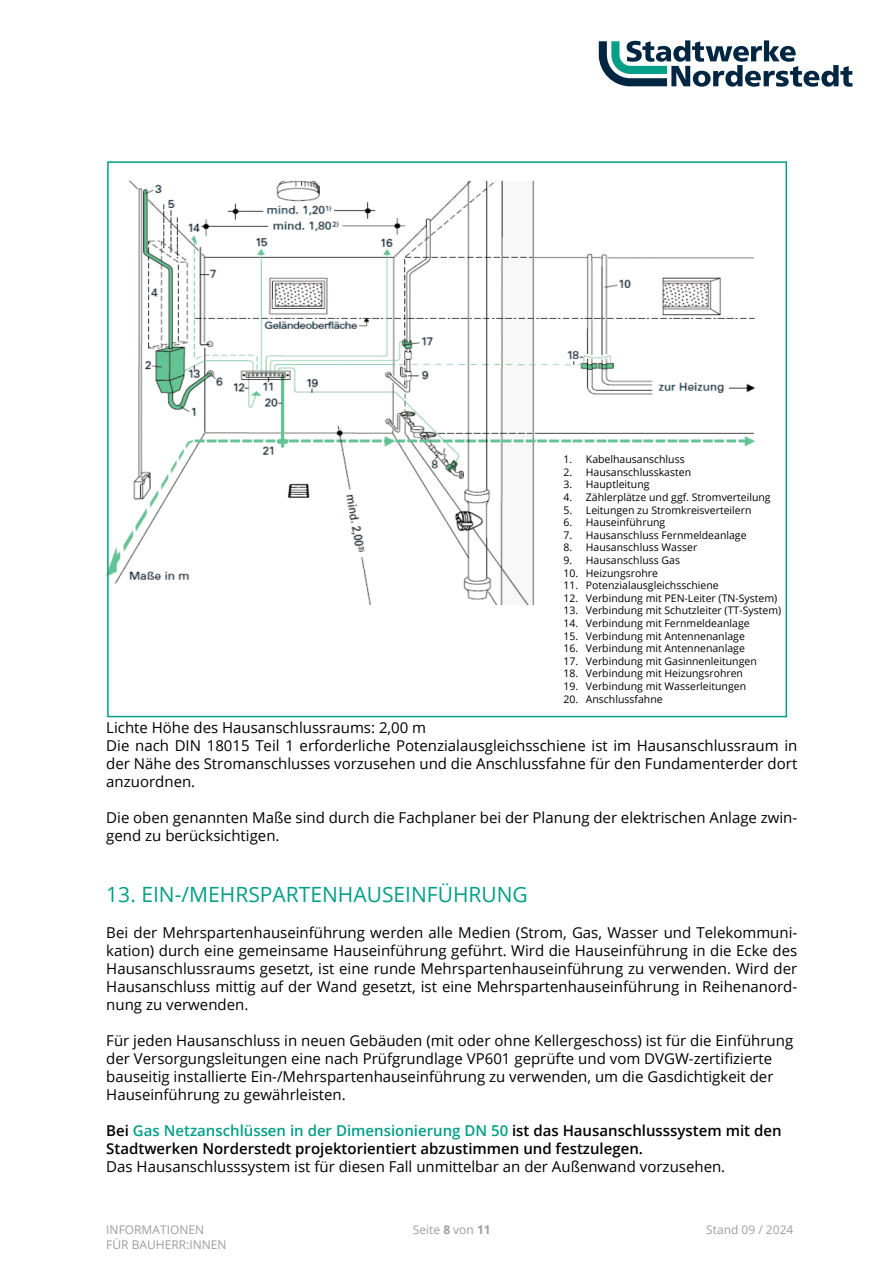
<style>
.page{position:relative;width:893px;height:1263px;background:#fff}
.page>*{position:absolute;margin:0;border:0;box-sizing:border-box;transform-origin:0 0}
.t1{font:21px "Open Sans";color:#009f86}
.t2{font:15px/18px "Open Sans";color:#000}
.t3{font:600 15px/18px "Open Sans";color:#000}
.t4{font:12px "Open Sans";color:#9d9d9c}
.t5{font:10.5px "Open Sans";color:#000}
.s1{color:#009f86}
.s2{font-weight:700}
</style>
<div class="page">
<svg style="left:599px;top:40px;width:254px;height:47px"></svg>
<img style="left:106px;top:180px;width:649px;height:424px">
<p class="t5" style="left:563px;top:452px;width:123px">1. Kabelhausanschluss</p>
<p class="t5" style="left:563px;top:465px;width:129px">2. Hausanschlusskasten</p>
<p class="t5" style="left:563px;top:477px;width:88px">3. Hauptleitung</p>
<p class="t5" style="left:563px;top:490px;width:209px">4. Zählerplätze und ggf. Stromverteilung</p>
<p class="t5" style="left:563px;top:503px;width:190px">5. Leitungen zu Stromkreisverteilern</p>
<p class="t5" style="left:563px;top:515px;width:103px">6. Hauseinführung</p>
<p class="t5" style="left:563px;top:528px;width:185px">7. Hausanschluss Fernmeldeanlage</p>
<p class="t5" style="left:563px;top:540px;width:135px">8. Hausanschluss Wasser</p>
<p class="t5" style="left:563px;top:553px;width:118px">9. Hausanschluss Gas</p>
<p class="t5" style="left:563px;top:566px;width:96px">10. Heizungsrohre</p>
<p class="t5" style="left:563px;top:578px;width:157px">11. Potenzialausgleichsschiene</p>
<p class="t5" style="left:563px;top:591px;width:215px">12. Verbindung mit PEN-Leiter (TN-System)</p>
<p class="t5" style="left:563px;top:603px;width:219px">13. Verbindung mit Schutzleiter (TT-System)</p>
<p class="t5" style="left:563px;top:616px;width:188px">14. Verbindung mit Fernmeldeanlage</p>
<p class="t5" style="left:563px;top:629px;width:183px">15. Verbindung mit Antennenanlage</p>
<p class="t5" style="left:563px;top:641px;width:183px">16. Verbindung mit Antennenanlage</p>
<p class="t5" style="left:563px;top:654px;width:195px">17. Verbindung mit Gasinnenleitungen</p>
<p class="t5" style="left:563px;top:666px;width:181px">18. Verbindung mit Heizungsrohren</p>
<p class="t5" style="left:563px;top:679px;width:184px">19. Verbindung mit Wasserleitungen</p>
<p class="t5" style="left:563px;top:692px;width:101px">20. Anschlussfahne</p>
<p class="t2" style="left:106px;top:718px;width:692px">Lichte Höhe des Hausanschlussraums: 2,00 m<br>Die nach DIN 18015 Teil 1 erforderliche Potenzialausgleichsschiene ist im Hausanschlussraum in der Nähe des Stromanschlusses vorzusehen und die Anschlussfahne für den Fundamenterder dort anzuordnen.</p>
<p class="t2" style="left:106px;top:808px;width:692px">Die oben genannten Maße sind durch die Fachplaner bei der Planung der elektrischen Anlage zwin&shy;gend zu berücksichtigen.</p>
<h1 class="t1" style="left:106px;top:880px;width:423px">13. EIN-/MEHRSPARTENHAUSEINFÜHRUNG</h1>
<p class="t2" style="left:106px;top:923px;width:692px;text-align:justify">Bei der Mehrspartenhauseinführung werden alle Medien (Strom, Gas, Wasser und Telekommuni&shy;kation) durch eine gemeinsame Hauseinführung geführt. Wird die Hauseinführung in die Ecke des Hausanschlussraums gesetzt, ist eine runde Mehrspartenhauseinführung zu verwenden. Wird der Hausanschluss mittig auf der Wand gesetzt, ist eine Mehrspartenhauseinführung in Reihenanord&shy;nung zu verwenden.</p>
<p class="t2" style="left:106px;top:1031px;width:688px">Für jeden Hausanschluss in neuen Gebäuden (mit oder ohne Kellergeschoss) ist für die Einführung der Versorgungsleitungen eine nach Prüfgrundlage VP601 geprüfte und vom DVGW-zertifizierte bauseitig installierte Ein-/Mehrspartenhauseinführung zu verwenden, um die Gasdichtigkeit der Hauseinführung zu gewährleisten.</p>
<p class="t3" style="left:106px;top:1121px;width:677px">Bei <span class="s1">Gas Netzanschlüssen in der Dimensionierung DN 50</span> ist das Hausanschlusssystem mit den<br>Stadtwerken Norderstedt projektorientiert abzustimmen und festzulegen.</p>
<p class="t2" style="left:106px;top:1157px;width:620px">Das Hausanschlusssystem ist für diesen Fall unmittelbar an der Außenwand vorzusehen.</p>
<p class="t4" style="left:106px;top:1222px;width:99px">INFORMATIONEN</p>
<p class="t4" style="left:413px;top:1222px;width:79px">Seite <span class="s2">8</span> von <span class="s2">11</span></p>
<p class="t4" style="left:706px;top:1222px;width:89px">Stand 09 / 2024</p>
<p class="t4" style="left:106px;top:1236px;width:122px">FÜR BAUHERR:INNEN</p>
</div>
